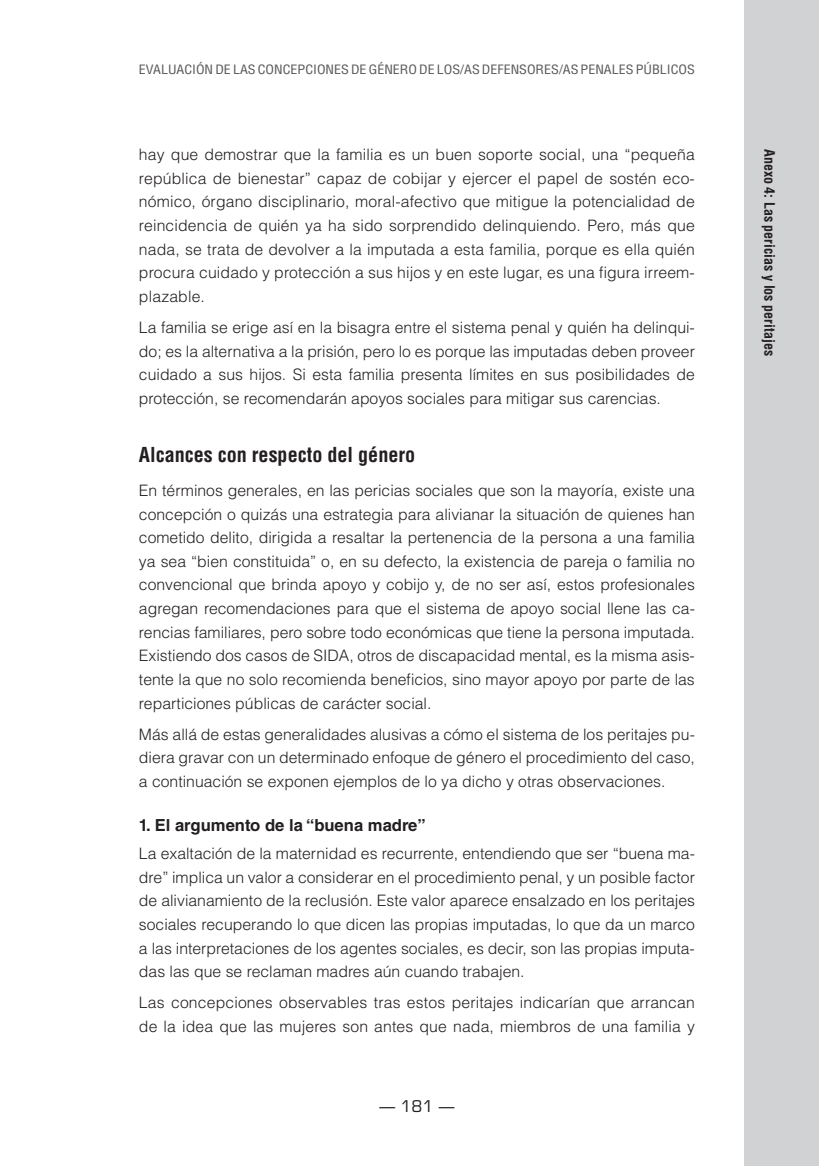
<style>
.page{position:relative;width:819px;height:1166px;background:#fff}
.page>*{position:absolute;margin:0;border:0;box-sizing:border-box;transform-origin:0 0}
.t1{font:700 condensed 20.12px "Helvetica LT Std";color:#231f20}
.t2{font:700 16.62px "Helvetica LT Std";color:#231f20}
.t3{font:300 15.75px/23.6px "Helvetica LT Std";color:#231f20;text-align:justify}
.t4{font:15.75px "Eurostile LT Std";color:#231f20}
.t5{font:700 condensed 14px "Helvetica LT Std";color:#231f20}
.t6{font:condensed 12.6px "Helvetica LT Std";color:#57585a;scale:1.11 1}
</style>
<div class="page">
<div style="left:744px;top:0;width:75px;height:1166px;background:#d1d2d4"></div>
<p class="t6" style="left:139px;top:61px;width:502px">EVALUACIÓN DE LAS CONCEPCIONES DE GÉNERO DE LOS/AS DEFENSORES/AS PENALES PÚBLICOS</p>
<p class="t3" style="left:139px;top:143px;width:557px">hay que demostrar que la familia es un buen soporte social, una “pequeña república de bienestar” capaz de cobijar y ejercer el papel de sostén eco&shy;nómico, órgano disciplinario, moral-afectivo que mitigue la potencialidad de reincidencia de quién ya ha sido sorprendido delinquiendo. Pero, más que nada, se trata de devolver a la imputada a esta familia, porque es ella quién procura cuidado y protección a sus hijos y en este lugar, es una figura irreem&shy;plazable.</p>
<p class="t3" style="left:139px;top:315px;width:557px">La familia se erige así en la bisagra entre el sistema penal y quién ha delinqui&shy;do; es la alternativa a la prisión, pero lo es porque las imputadas deben proveer cuidado a sus hijos. Si esta familia presenta límites en sus posibilidades de protección, se recomendarán apoyos sociales para mitigar sus carencias.</p>
<p class="t1" style="left:139px;top:442px;width:278px">Alcances con respecto del género</p>
<p class="t3" style="left:139px;top:478px;width:557px">En términos generales, en las pericias sociales que son la mayoría, existe una concepción o quizás una estrategia para alivianar la situación de quienes han cometido delito, dirigida a resaltar la pertenencia de la persona a una familia ya sea “bien constituida” o, en su defecto, la existencia de pareja o familia no convencional que brinda apoyo y cobijo y, de no ser así, estos profesionales agregan recomendaciones para que el sistema de apoyo social llene las ca&shy;rencias familiares, pero sobre todo económicas que tiene la persona imputada.<br>Existiendo dos casos de SIDA, otros de discapacidad mental, es la misma asis&shy;tente la que no solo recomienda beneficios, sino mayor apoyo por parte de las reparticiones públicas de carácter social.</p>
<p class="t3" style="left:139px;top:722px;width:557px">Más allá de estas generalidades alusivas a cómo el sistema de los peritajes pu&shy;diera gravar con un determinado enfoque de género el procedimiento del caso, a continuación se exponen ejemplos de lo ya dicho y otras observaciones.</p>
<p class="t2" style="left:139px;top:814px;width:288px">1. El argumento de la “buena madre”</p>
<p class="t3" style="left:139px;top:841px;width:557px">La exaltación de la maternidad es recurrente, entendiendo que ser “buena ma&shy;dre” implica un valor a considerar en el procedimiento penal, y un posible factor de alivianamiento de la reclusión. Este valor aparece ensalzado en los peritajes sociales recuperando lo que dicen las propias imputadas, lo que da un marco a las interpretaciones de los agentes sociales, es decir, son las propias imputa&shy;das las que se reclaman madres aún cuando trabajen.</p>
<p class="t3" style="left:139px;top:991px;width:557px">Las concepciones observables tras estos peritajes indicarían que arrancan de la idea que las mujeres son antes que nada, miembros de una familia y</p>
<p class="t4" style="left:379px;top:1096px;width:76px">— 181 —</p>
<p class="t5" style="left:778px;top:149px;width:208px;rotate:90deg">Anexo 4: Las pericias y los peritajes</p>
</div>
